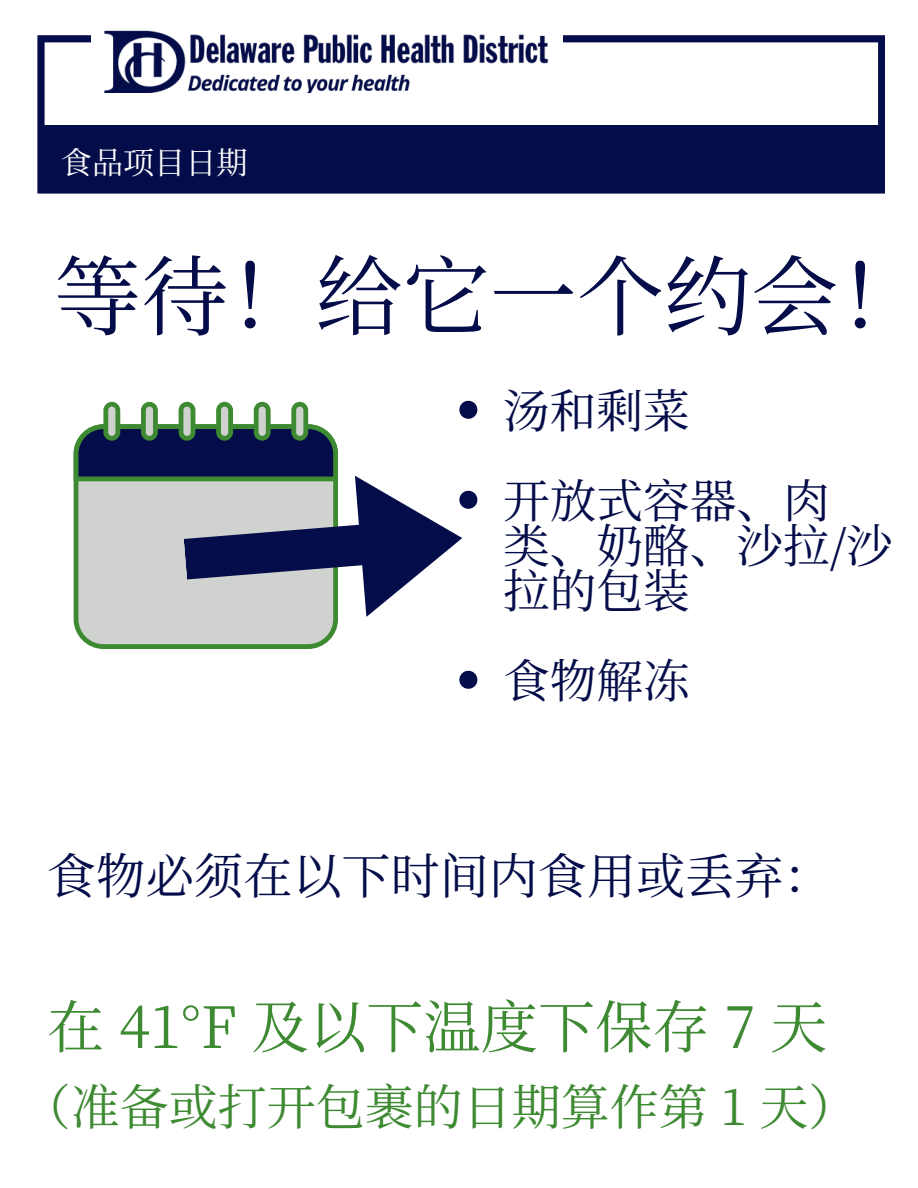
<style>
.page{position:relative;width:918px;height:1188px;background:#fff}
.page>*{position:absolute;margin:0;border:0;box-sizing:border-box;transform-origin:0 0}
.t1{font:87.15px "Source Han Serif SC";color:#040c49}
.t2{font:57.3px "Source Han Serif SC";color:#3e8a32}
.t3{font:49.05px "Source Han Serif SC";color:#3e8a32}
.t4{font:49.05px "Source Han Serif SC";color:#040c49}
.t5{font:46.65px/90px "Source Han Serif SC";color:#040c49}
.t6{font:31.2px "Source Han Serif SC";color:#fff}
</style>
<div class="page">
<svg style="left:37px;top:35px;width:848px;height:159px"></svg>
<div style="left:91px;top:7px;width:471px;height:113px;background:#fff"></div>
<div style="left:42px;top:125px;width:840px;height:63px;background:#040c49"></div>
<img style="left:104px;top:30px;width:445px;height:63px">
<svg style="left:459px;top:671px;width:18px;height:18px"></svg>
<svg style="left:74px;top:617px;width:264px;height:32px;background:#b9c7b7"></svg>
<svg style="left:74px;top:401px;width:403px;height:216px"></svg>
<p class="t6" style="left:61px;top:147px;width:188px">⻝品项⽬⽇期</p>
<h1 class="t1" style="left:54px;top:252px;width:873px">等待！给它⼀个约会！</h1>
<p class="t5" style="left:503px;top:366px;width:328px">汤和剩菜<br>开放式容器、⾁</p>
<p class="t5" style="left:503px;top:524px;width:391px;line-height:45px">类、奶酪、沙拉/沙拉的包装</p>
<p class="t5" style="left:503px;top:636px;width:188px">⻝物解冻</p>
<p class="t4" style="left:47px;top:851px;width:787px">⻝物必须在以下时间内⻝⽤或丢弃：</p>
<p class="t2" style="left:47px;top:998px;width:782px">在 41°F 及以下温度下保存 7 天</p>
<p class="t3" style="left:22px;top:1082px;width:837px">（准备或打开包裹的⽇期算作第 1 天）</p>
</div>
